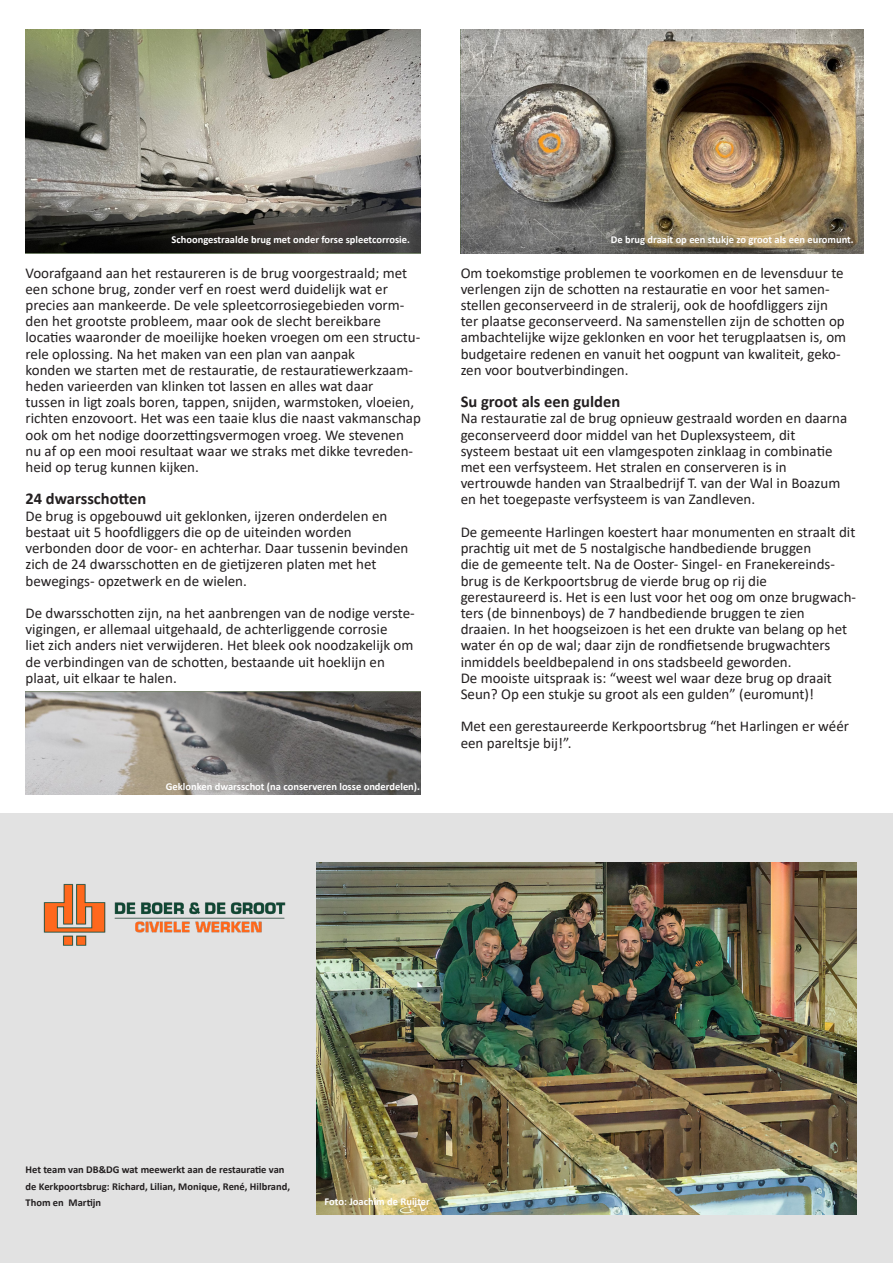
<style>
.page{position:relative;width:893px;height:1263px;background:#fff}
.page>*{position:absolute;margin:0;border:0;box-sizing:border-box;transform-origin:0 0}
.t1{font:700 16.5px "Calibri";color:#231f20}
.t2{font:15px/16.2px "Calibri";color:#231f20}
.t3{font:700 10.5px "Calibri";color:#fff}
.t4{font:700 10.5px/16.2px "Calibri";color:#231f20}
</style>
<div class="page">
<div style="left:0;top:813px;width:893px;height:450px;background:#e2e2e2"></div>
<img style="left:317px;top:863px;width:539px;height:351px">
<img style="left:461px;top:29px;width:402px;height:225px">
<img style="left:26px;top:29px;width:395px;height:225px">
<img style="left:26px;top:692px;width:395px;height:103px">
<img style="left:43px;top:884px;width:243px;height:62px">
<p class="t3" style="left:171px;top:232px;width:240px">Schoongestraalde brug met onder forse spleetcorrosie.</p>
<p class="t2" style="left:26px;top:264px;width:383px">Voorafgaand aan het restaureren is de brug voorgestraald; met een schone brug, zonder verf en roest werd duidelijk wat er</p>
<p class="t2" style="left:26px;top:297px;width:380px">precies aan mankeerde. De vele spleetcorrosiegebieden vorm&shy;den het grootste probleem, maar ook de slecht bereikbare</p>
<p class="t2" style="left:26px;top:329px;width:396px">locaties waaronder de moeilijke hoeken vroegen om een structu&shy;rele oplossing. Na het maken van een plan van aanpak</p>
<p class="t2" style="left:26px;top:361px;width:389px">konden we starten met de restauratie, de restauratiewerkzaam&shy;heden varieerden van klinken tot lassen en alles wat daar</p>
<p class="t2" style="left:26px;top:394px;width:397px">tussen in ligt zoals boren, tappen, snijden, warmstoken, vloeien, richten enzovoort. Het was een taaie klus die naast vakmanschap ook om het nodige doorzettingsvermogen vroeg. We stevenen nu af op een mooi resultaat waar we straks met dikke tevreden&shy;heid op terug kunnen kijken.</p>
<p class="t1" style="left:26px;top:487px;width:122px">24 dwarsschotten</p>
<p class="t2" style="left:26px;top:507px;width:363px">De brug is opgebouwd uit geklonken, ijzeren onderdelen en bestaat uit 5 hoofdliggers die op de uiteinden worden</p>
<p class="t2" style="left:26px;top:540px;width:384px">verbonden door de voor- en achterhar. Daar tussenin bevinden zich de 24 dwarsschotten en de gietijzeren platen met het</p>
<p class="t2" style="left:26px;top:572px;width:223px">bewegings- opzetwerk en de wielen.</p>
<p class="t2" style="left:26px;top:604px;width:391px">De dwarsschotten zijn, na het aanbrengen van de nodige verste&shy;vigingen, er allemaal uitgehaald, de achterliggende corrosie</p>
<p class="t2" style="left:26px;top:637px;width:389px">liet zich anders niet verwijderen. Het bleek ook noodzakelijk om de verbindingen van de schotten, bestaande uit hoeklijn en</p>
<p class="t2" style="left:26px;top:669px;width:153px">plaat, uit elkaar te halen.</p>
<p class="t3" style="left:166px;top:779px;width:256px">Geklonken dwarsschot (na conserveren losse onderdelen).</p>
<p class="t3" style="left:611px;top:232px;width:244px">De brug draait op een stukje zo groot als een euromunt.</p>
<p class="t2" style="left:461px;top:264px;width:387px">Om toekomstige problemen te voorkomen en de levensduur te verlengen zijn de schotten na restauratie en voor het samen&shy;stellen geconserveerd in de stralerij, ook de hoofdliggers zijn ter plaatse geconserveerd. Na samenstellen zijn de schotten op ambachtelijke wijze geklonken en voor het terugplaatsen is, om budgetaire redenen en vanuit het oogpunt van kwaliteit, geko&shy;zen voor boutverbindingen.</p>
<p class="t1" style="left:461px;top:390px;width:161px">Su groot als een gulden</p>
<p class="t2" style="left:461px;top:410px;width:388px">Na restauratie zal de brug opnieuw gestraald worden en daarna geconserveerd door middel van het Duplexsysteem, dit</p>
<p class="t2" style="left:461px;top:442px;width:373px">systeem bestaat uit een vlamgespoten zinklaag in combinatie met een verfsysteem. Het stralen en conserveren is in</p>
<p class="t2" style="left:461px;top:475px;width:381px">vertrouwde handen van Straalbedrijf T. van der Wal in Boazum en het toegepaste verfsysteem is van Zandleven.</p>
<p class="t2" style="left:461px;top:523px;width:396px">De gemeente Harlingen koestert haar monumenten en straalt dit prachtig uit met de 5 nostalgische handbediende bruggen</p>
<p class="t2" style="left:461px;top:556px;width:376px">die de gemeente telt. Na de Ooster- Singel- en Franekereinds&shy;brug is de Kerkpoortsbrug de vierde brug op rij die</p>
<p class="t2" style="left:461px;top:588px;width:397px">gerestaureerd is. Het is een lust voor het oog om onze brugwach&shy;ters (de binnenboys) de 7 handbediende bruggen te zien</p>
<p class="t2" style="left:461px;top:621px;width:388px">draaien. In het hoogseizoen is het een drukte van belang op het water én op de wal; daar zijn de rondfietsende brugwachters inmiddels beeldbepalend in ons stadsbeeld geworden.</p>
<p class="t2" style="left:461px;top:669px;width:373px">De mooiste uitspraak is: “weest wel waar deze brug op draait<br>Seun? Op een stukje su groot als een gulden” (euromunt)!</p>
<p class="t2" style="left:461px;top:718px;width:390px">Met een gerestaureerde Kerkpoortsbrug “het Harlingen er wéér een pareltsje bij!”.</p>
<p class="t4" style="left:26px;top:1162px;width:266px">Het team van DB&amp;DG wat meewerkt aan de restauratie van de Kerkpoortsbrug: Richard, Lilian, Monique, René, Hilbrand,<br>Thom en Martijn</p>
<p class="t3" style="left:325px;top:1194px;width:107px">Foto: Joachim de Ruijter</p>
</div>
